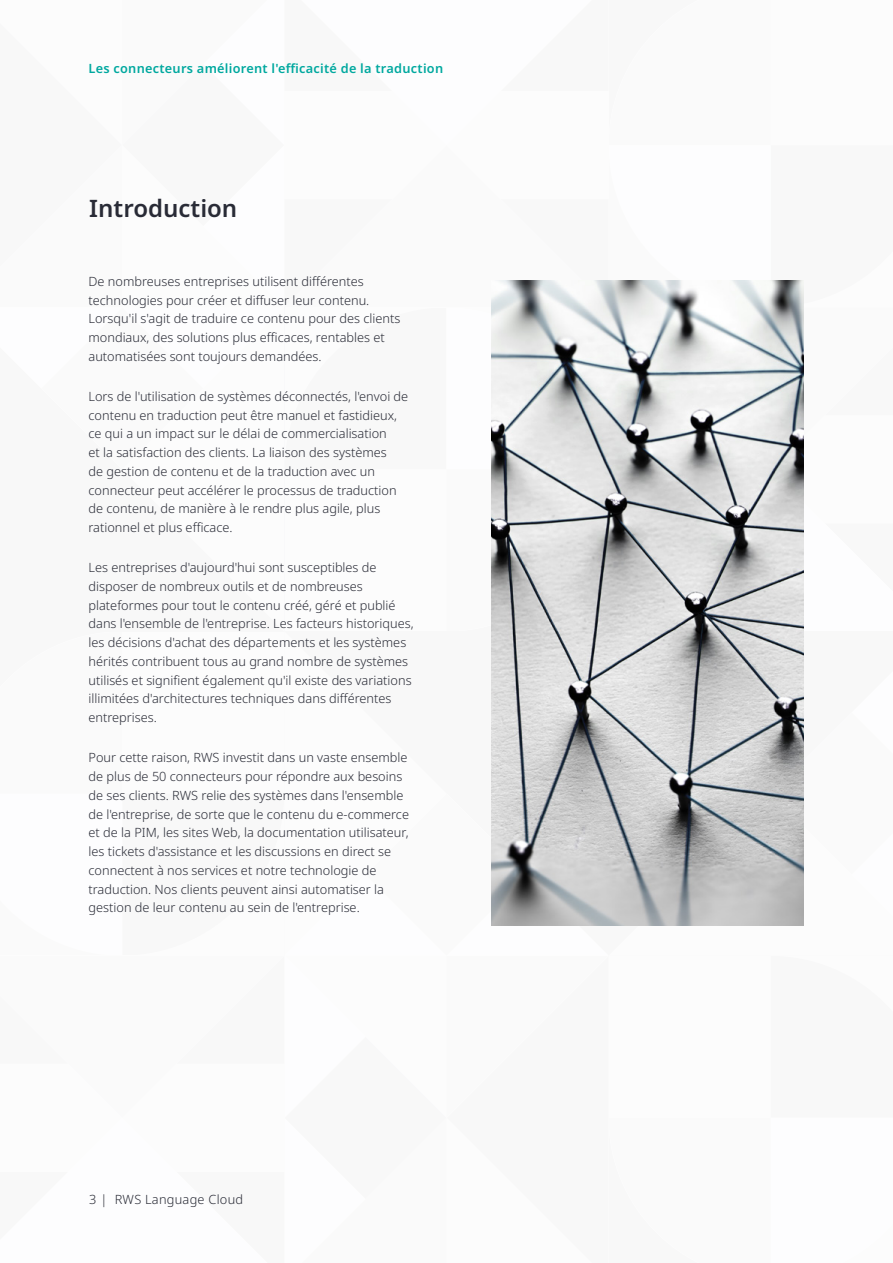
<style>
.page{position:relative;width:893px;height:1263px;background:#fff}
.page>*{position:absolute;margin:0;border:0;box-sizing:border-box;transform-origin:0 0}
.t1{font:600 24px "Noto Sans";color:#292b36}
.t2{font:300 12.75px/18.8px "Noto Sans";color:#292b36}
.t3{font:600 12.75px "Noto Sans";letter-spacing:.02em;color:#00a89f}
.t4{font:300 12.75px "Noto Sans";letter-spacing:.02em;color:#292b36}
</style>
<div class="page">
<img style="left:491px;top:281px;width:312px;height:645px">
<p class="t3" style="left:89px;top:60px;width:356px">Les connecteurs améliorent l'efficacité de la traduction</p>
<h1 class="t1" style="left:89px;top:191px;width:150px">Introduction</h1>
<p class="t2" style="left:89px;top:272px;width:313px">De nombreuses entreprises utilisent différentes technologies pour créer et diffuser leur contenu.<br>Lorsqu'il s'agit de traduire ce contenu pour des clients mondiaux, des solutions plus efficaces, rentables et automatisées sont toujours demandées.</p>
<p class="t2" style="left:89px;top:387px;width:321px">Lors de l'utilisation de systèmes déconnectés, l'envoi de contenu en traduction peut être manuel et fastidieux, ce qui a un impact sur le délai de commercialisation<br>et la satisfaction des clients. La liaison des systèmes<br>de gestion de contenu et de la traduction avec un connecteur peut accélérer le processus de traduction de contenu, de manière à le rendre plus agile, plus rationnel et plus efficace.</p>
<p class="t2" style="left:89px;top:558px;width:327px">Les entreprises d'aujourd'hui sont susceptibles de disposer de nombreux outils et de nombreuses plateformes pour tout le contenu créé, géré et publié dans l'ensemble de l'entreprise. Les facteurs historiques, les décisions d'achat des départements et les systèmes hérités contribuent tous au grand nombre de systèmes utilisés et signifient également qu'il existe des variations illimitées d'architectures techniques dans différentes entreprises.</p>
<p class="t2" style="left:89px;top:748px;width:322px">Pour cette raison, RWS investit dans un vaste ensemble de plus de 50 connecteurs pour répondre aux besoins de ses clients. RWS relie des systèmes dans l'ensemble de l'entreprise, de sorte que le contenu du e-commerce et de la PIM, les sites Web, la documentation utilisateur, les tickets d'assistance et les discussions en direct se connectent à nos services et notre technologie de traduction. Nos clients peuvent ainsi automatiser la gestion de leur contenu au sein de l'entreprise.</p>
<p class="t4" style="left:89px;top:1191px;width:155px">3 | RWS Language Cloud</p>
</div>
